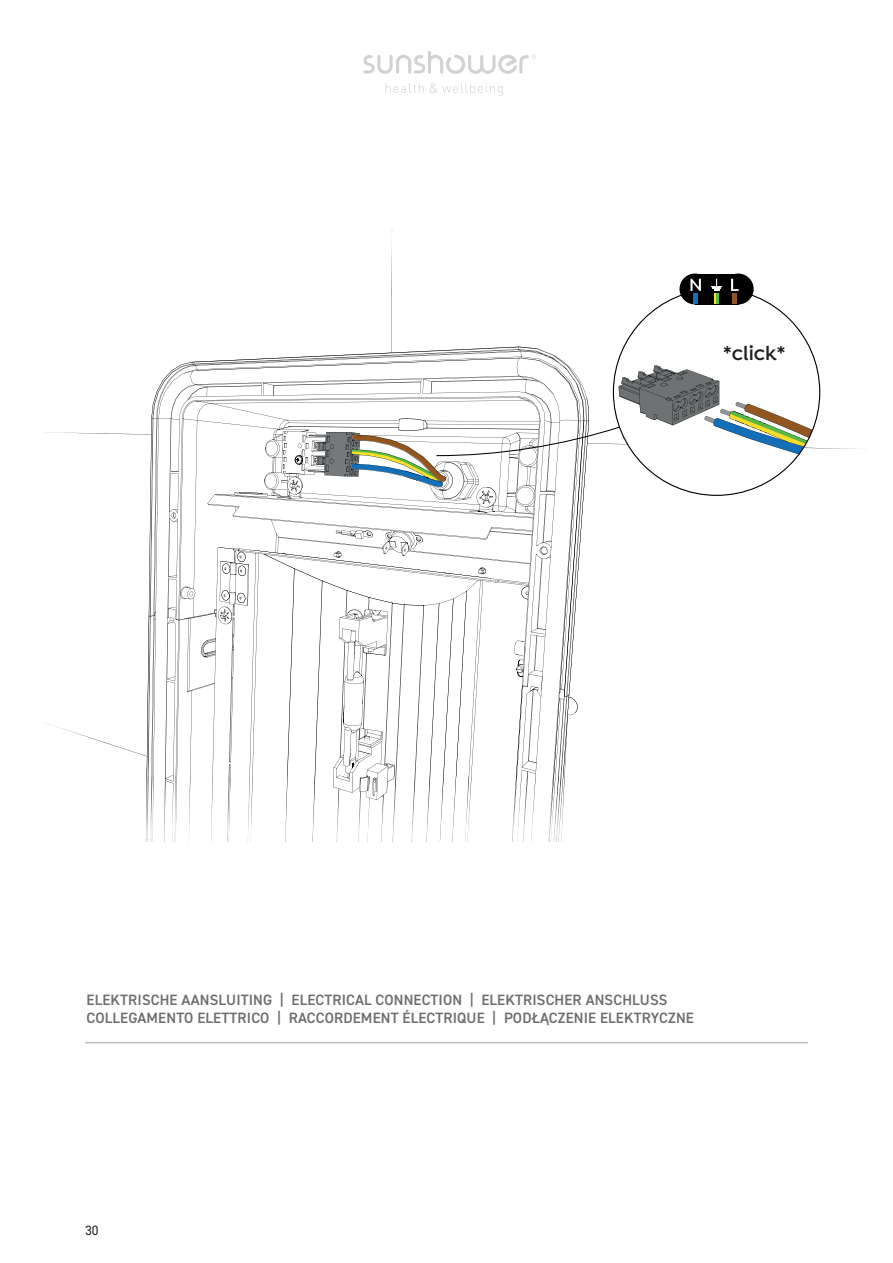
<style>
.page{position:relative;width:893px;height:1263px;background:#fff}
.page>*{position:absolute;margin:0;border:0;box-sizing:border-box;transform-origin:0 0}
.t1{font:600 21px "Isidora";color:#231f20}
.Afbeelding_titel{font:600 15px "DIN2014";letter-spacing:.01em;color:#6c6d70}
.t2{font:13.5px "DIN2014";color:#231f20}
</style>
<div class="page">
<svg style="left:108px;top:230px;width:472px;height:546px"></svg>
<img style="left:146px;top:776px;width:419px;height:65px">
<img style="left:44px;top:432px;width:64px;height:312px">
<img style="left:108px;top:231px;width:472px;height:64px">
<img style="left:392px;top:231px;width:1px;height:48px">
<svg style="left:679px;top:273px;width:31px;height:31px"></svg>
<div style="left:695px;top:273px;width:43px;height:31px;background:#000001"></div>
<div style="left:723px;top:273px;width:31px;height:31px;background:#000001;border-radius:50%"></div>
<svg style="left:208px;top:279px;width:612px;height:278px"></svg>
<svg style="left:386px;top:83px;width:38px;height:10px"></svg>
<svg style="left:430px;top:83px;width:73px;height:13px"></svg>
<svg style="left:363px;top:51px;width:173px;height:23px"></svg>
<hr style="left:85px;top:1042px;width:723px;height:1px;background:#bcbdc0">
<p class="t1" style="left:723px;top:341px;width:64px">*click*</p>
<p class="Afbeelding_titel" style="left:87px;top:989px;width:582px">ELEKTRISCHE AANSLUITING | ELECTRICAL CONNECTION | ELEKTRISCHER ANSCHLUSS</p>
<p class="Afbeelding_titel" style="left:87px;top:1007px;width:609px">COLLEGAMENTO ELETTRICO | RACCORDEMENT ÉLECTRIQUE | PODŁĄCZENIE ELEKTRYCZNE</p>
<p class="t2" style="left:85px;top:1221px;width:15px">30</p>
</div>
